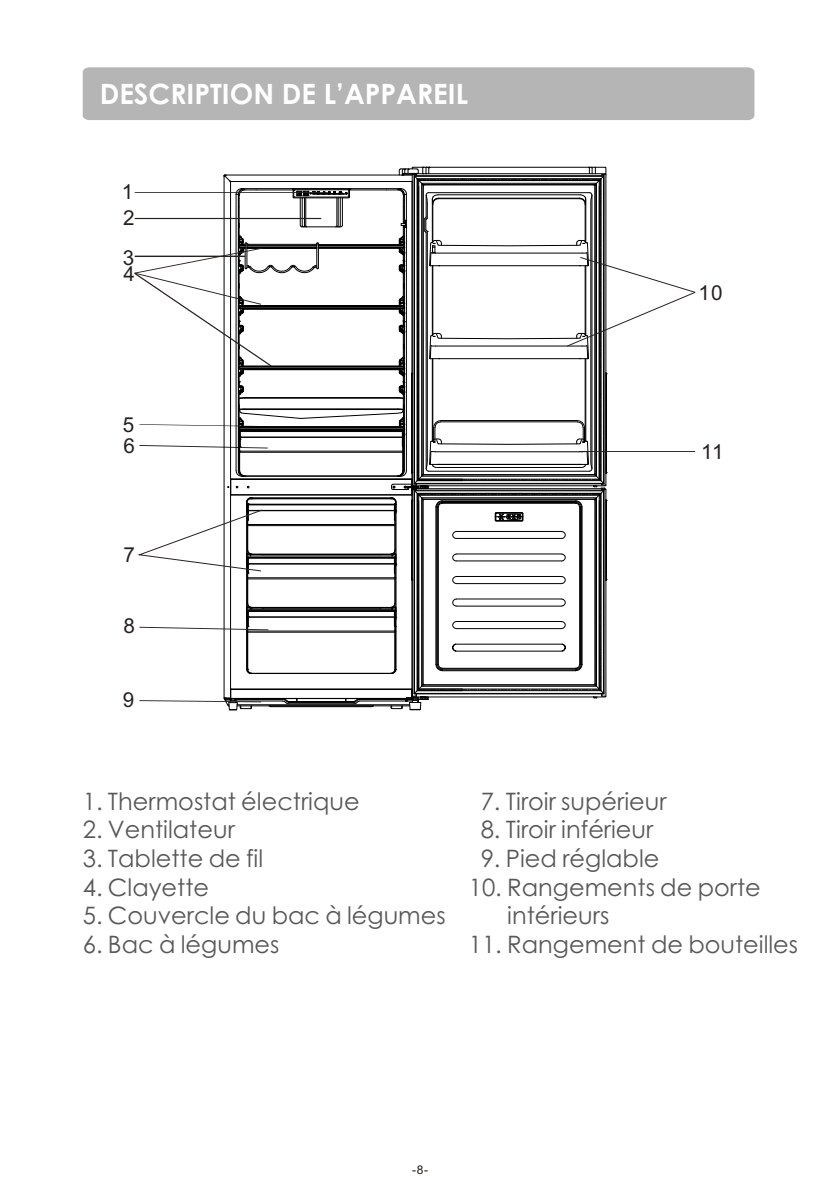
<style>
.page{position:relative;width:840px;height:1191px;background:#fff}
.page>*{position:absolute;margin:0;border:0;box-sizing:border-box;transform-origin:0 0}
.t1{font:700 28px "Century Gothic";color:#fff}
.t2{font:24px/28.6px "Century Gothic";color:#595857}
.t3{font:20.6px "Arial";color:#26211f}
.t4{font:12px "Arial";color:#231916}
</style>
<div class="page">
<div style="left:83px;top:67px;width:671px;height:53px;background:#b5b5b6"></div>
<svg style="left:134px;top:167px;width:561px;height:543px"></svg>
<hr style="left:578px;top:451px;width:116px;height:1px;background:#26211f">
<p class="t1" style="left:100px;top:83px;width:369px">DESCRIPTION DE L’APPAREIL</p>
<p class="t3" style="left:122px;top:184px;width:13px">1</p>
<p class="t3" style="left:123px;top:210px;width:13px">2</p>
<p class="t3" style="left:123px;top:249px;width:13px">3</p>
<p class="t3" style="left:123px;top:266px;width:13px">4</p>
<p class="t3" style="left:698px;top:285px;width:26px">10</p>
<p class="t3" style="left:123px;top:417px;width:13px">5</p>
<p class="t3" style="left:123px;top:438px;width:13px">6</p>
<p class="t3" style="left:700px;top:444px;width:24px">11</p>
<p class="t3" style="left:123px;top:547px;width:13px">7</p>
<p class="t3" style="left:123px;top:618px;width:13px">8</p>
<p class="t3" style="left:123px;top:692px;width:13px">9</p>
<p class="t2" style="left:83px;top:789px;width:278px">1. Thermostat électrique</p>
<p class="t2" style="left:83px;top:846px;width:182px">3. Tablette de fil</p>
<p class="t2" style="left:83px;top:874px;width:128px">4. Clayette</p>
<p class="t2" style="left:83px;top:903px;width:364px">5. Couvercle du bac à légumes</p>
<p class="t2" style="left:83px;top:932px;width:198px">6. Bac à légumes</p>
<p class="t2" style="left:83px;top:817px;width:154px">2. Ventilateur</p>
<p class="t2" style="left:480px;top:789px;width:187px">7. Tiroir supérieur</p>
<p class="t2" style="left:480px;top:817px;width:174px">8. Tiroir inférieur</p>
<p class="t2" style="left:480px;top:846px;width:180px">9. Pied réglable</p>
<p class="t2" style="left:507px;top:874px;width:255px;text-indent:-39px">10. Rangements de porte intérieurs</p>
<p class="t2" style="left:468px;top:932px;width:331px">11. Rangement de bouteilles</p>
<p class="t4" style="left:412px;top:1165px;width:17px">-8-</p>
</div>
